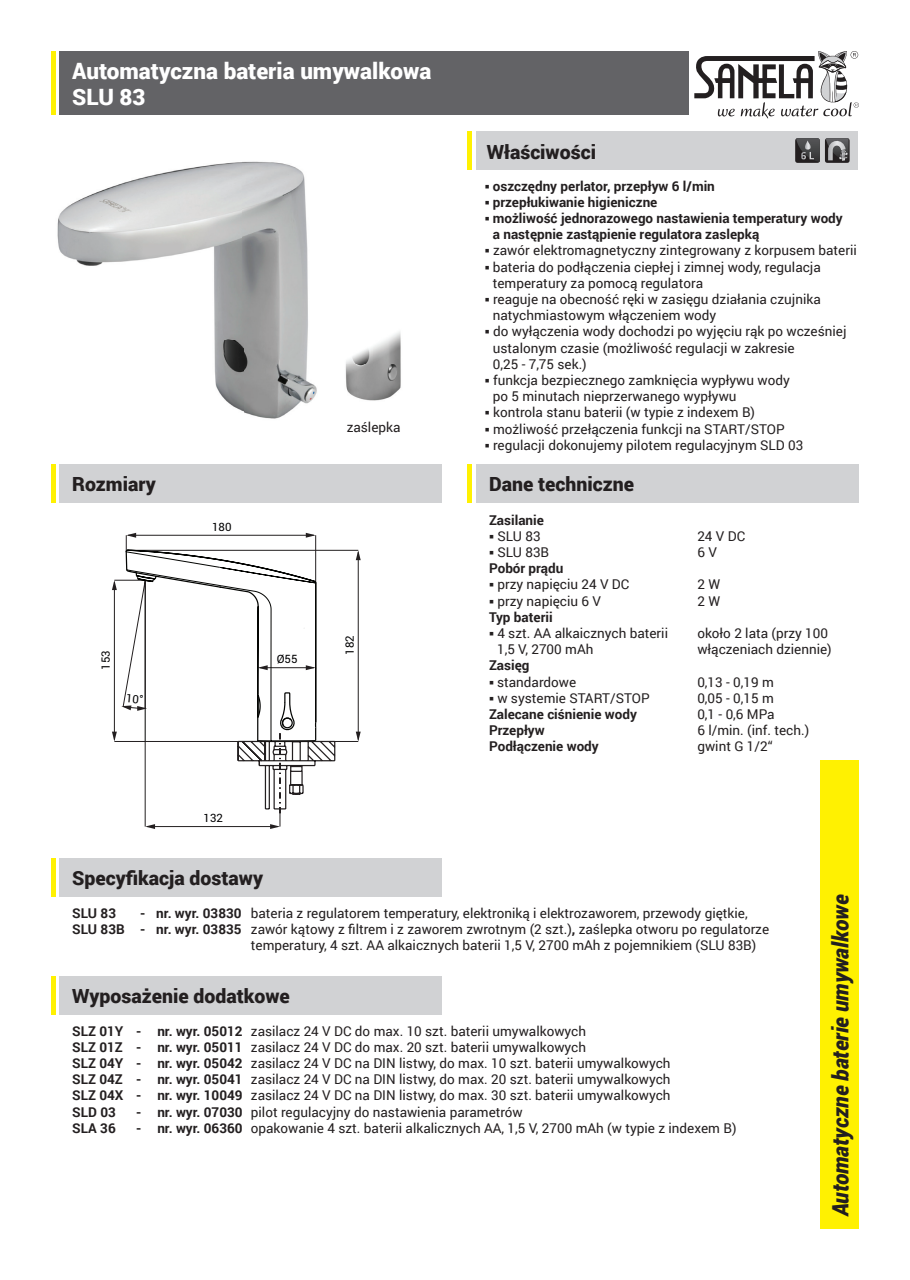
<style>
.page{position:relative;width:910px;height:1280px;background:#fff}
.page>*{position:absolute;margin:0;border:0;box-sizing:border-box;transform-origin:0 0}
.t1{font:900 22.5px/26.2px "Roboto";color:#fff}
.t2{font:italic 900 22.5px "Roboto";letter-spacing:-.005em;color:#231f20;scale:.95 1}
.t3{font:900 19.5px "Roboto";color:#231f20}
.t4{font:13.5px/16.2px "Roboto";color:#231f20}
.t5{font:700 13.5px/16.2px "Roboto";color:#231f20}
.t6{font:11.55px "Roboto";color:#000002}
.s1{font-weight:700}
</style>
<div class="page">
<div style="left:60px;top:51px;width:629px;height:64px;background:#636366"></div>
<div style="left:476px;top:132px;width:382px;height:38px;background:#d1d2d4"></div>
<div style="left:60px;top:465px;width:382px;height:38px;background:#d1d2d4"></div>
<div style="left:821px;top:760px;width:38px;height:469px;background:#fff101"></div>
<svg style="left:694px;top:51px;width:165px;height:68px"></svg>
<hr style="left:51px;top:51px;width:4px;height:64px;background:#fff101">
<hr style="left:51px;top:465px;width:4px;height:38px;background:#fff101">
<div style="left:476px;top:465px;width:383px;height:38px;background:#d1d2d4"></div>
<hr style="left:468px;top:465px;width:4px;height:38px;background:#fff101">
<hr style="left:468px;top:132px;width:4px;height:38px;background:#fff101">
<div style="left:60px;top:858px;width:382px;height:38px;background:#d1d2d4"></div>
<hr style="left:51px;top:858px;width:4px;height:38px;background:#fff101">
<svg style="left:795px;top:138px;width:25px;height:25px"></svg>
<svg style="left:796px;top:138px;width:24px;height:24px"></svg>
<div style="left:60px;top:976px;width:382px;height:38px;background:#d1d2d4"></div>
<hr style="left:51px;top:976px;width:4px;height:38px;background:#fff101">
<svg style="left:825px;top:138px;width:25px;height:25px"></svg>
<svg style="left:826px;top:138px;width:23px;height:25px"></svg>
<hr style="left:242px;top:741px;width:116px;height:1px;background:#231f20">
<hr style="left:131px;top:550px;width:227px;height:1px;background:#231f20">
<hr style="left:358px;top:552px;width:1px;height:188px;background:#231f20">
<svg style="left:356px;top:550px;width:5px;height:10px"></svg>
<svg style="left:356px;top:732px;width:5px;height:9px"></svg>
<img style="left:345px;top:331px;width:56px;height:70px">
<img style="left:57px;top:161px;width:260px;height:258px">
<svg style="left:112px;top:533px;width:224px;height:296px"></svg>
<h1 class="t1" style="left:72px;top:57px;width:361px">Automatyczna bateria umywalkowa<br>SLU 83</h1>
<h2 class="t3" style="left:72px;top:471px;width:85px">Rozmiary</h2>
<p class="t6" style="left:98px;top:670px;width:21px;rotate:-90deg">153</p>
<p class="t6" style="left:212px;top:519px;width:21px">180</p>
<p class="t6" style="left:277px;top:652px;width:22px">Ø55</p>
<p class="t4" style="left:347px;top:418px;width:55px">zaślepka</p>
<p class="t6" style="left:342px;top:655px;width:21px;rotate:-90deg">182</p>
<p class="t6" style="left:204px;top:810px;width:21px">132</p>
<h2 class="t3" style="left:487px;top:138px;width:111px">Właściwości</h2>
<p class="t5" style="left:485px;top:177px;width:232px">○ oszczędny perlator, przepływ 6 l/min</p>
<p class="t5" style="left:485px;top:193px;width:174px">○ przepłukiwanie higieniczne</p>
<p class="t5" style="left:493px;top:210px;width:351px;text-indent:-8px">○ możliwość jednorazowego nastawienia temperatury wody a następnie zastąpienie regulatora zaslepką</p>
<p class="t4" style="left:485px;top:242px;width:374px">○ zawór elektromagnetyczny zintegrowany z korpusem baterii</p>
<p class="t4" style="left:493px;top:258px;width:329px;text-indent:-8px">○ bateria do podłączenia ciepłej i zimnej wody, regulacja temperatury za pomocą regulatora</p>
<p class="t4" style="left:493px;top:291px;width:329px;text-indent:-8px">○ reaguje na obecność ręki w zasięgu działania czujnika natychmiastowym włączeniem wody</p>
<p class="t4" style="left:493px;top:323px;width:355px;text-indent:-8px">○ do wyłączenia wody dochodzi po wyjęciu rąk po wcześniej ustalonym czasie (możliwość regulacji w zakresie<br>0,25 - 7,75 sek.)</p>
<p class="t4" style="left:493px;top:372px;width:299px;text-indent:-8px">○ funkcja bezpiecznego zamknięcia wypływu wody po 5 minutach nieprzerwanego wypływu</p>
<p class="t4" style="left:485px;top:404px;width:272px">○ kontrola stanu baterii (w typie z indexem B)</p>
<p class="t4" style="left:485px;top:420px;width:301px">○ możliwość przełączenia funkcji na START/STOP</p>
<p class="t4" style="left:485px;top:436px;width:320px">○ regulacji dokonujemy pilotem regulacyjnym SLD 03</p>
<h2 class="t3" style="left:489px;top:471px;width:147px">Dane techniczne</h2>
<p class="t5" style="left:489px;top:511px;width:56px">Zasilanie</p>
<p class="t4" style="left:489px;top:527px;width:53px">○ SLU 83</p>
<p class="t4" style="left:697px;top:527px;width:49px">24 V DC</p>
<p class="t4" style="left:489px;top:543px;width:62px">○ SLU 83B</p>
<p class="t4" style="left:697px;top:543px;width:21px">6 V</p>
<p class="t5" style="left:489px;top:560px;width:76px">Pobór prądu</p>
<p class="t4" style="left:489px;top:576px;width:142px">○ przy napięciu 24 V DC</p>
<p class="t4" style="left:697px;top:576px;width:24px">2 W</p>
<p class="t4" style="left:489px;top:592px;width:113px">○ przy napięciu 6 V</p>
<p class="t4" style="left:697px;top:592px;width:24px">2 W</p>
<p class="t5" style="left:489px;top:608px;width:65px">Typ baterii</p>
<p class="t4" style="left:489px;top:624px;width:181px">○ 4 szt. AA alkaicznych baterii</p>
<p class="t4" style="left:697px;top:624px;width:132px">około 2 lata (przy 100</p>
<p class="t4" style="left:497px;top:641px;width:98px">1,5 V, 2700 mAh</p>
<p class="t4" style="left:697px;top:641px;width:136px">włączeniach dziennie)</p>
<p class="t5" style="left:489px;top:657px;width:42px">Zasięg</p>
<p class="t4" style="left:489px;top:673px;width:89px">○ standardowe</p>
<p class="t4" style="left:697px;top:673px;width:78px">0,13 - 0,19 m</p>
<p class="t4" style="left:489px;top:689px;width:162px">○ w systemie START/STOP</p>
<p class="t4" style="left:697px;top:689px;width:78px">0,05 - 0,15 m</p>
<p class="t5" style="left:489px;top:705px;width:150px">Zalecane ciśnienie wody</p>
<p class="t4" style="left:697px;top:705px;width:79px">0,1 - 0,6 MPa</p>
<p class="t5" style="left:489px;top:722px;width:57px">Przepływ</p>
<p class="t4" style="left:697px;top:722px;width:113px">6 l/min. (inf. tech.)</p>
<p class="t5" style="left:489px;top:738px;width:111px">Podłączenie wody</p>
<p class="t4" style="left:697px;top:738px;width:77px">gwint G 1/2“</p>
<h2 class="t3" style="left:72px;top:864px;width:192px">Specyfikacja dostawy</h2>
<p class="t5" style="left:72px;top:904px;width:45px">SLU 83</p>
<p class="t4" style="left:140px;top:904px;width:609px"><span class="s1">- nr. wyr. 03830</span> bateria z regulatorem temperatury, elektroniką i elektrozaworem, przewody giętkie,</p>
<p class="t4" style="left:72px;top:920px;width:698px"><span class="s1">SLU 83B - nr. wyr. 03835</span> zawór kątowy z filtrem i z zaworem zwrotnym (2 szt.)<span class="s1">,</span> zaślepka otworu po regulatorze</p>
<p class="t4" style="left:251px;top:936px;width:507px">temperatury, 4 szt. AA alkaicznych baterii 1,5 V, 2700 mAh z pojemnikiem (SLU 83B)</p>
<h2 class="t3" style="left:72px;top:982px;width:219px">Wyposażenie dodatkowe</h2>
<p class="t4" style="left:72px;top:1022px;width:600px"><span class="s1">SLZ 01Y - nr. wyr. 05012</span> zasilacz 24 V DC do max. 10 szt. baterii umywalkowych<br><span class="s1">SLZ 01Z - nr. wyr. 05011</span> zasilacz 24 V DC do max. 20 szt. baterii umywalkowych<br><span class="s1">SLZ 04Y - nr. wyr. 05042</span> zasilacz 24 V DC na DIN listwy, do max. 10 szt. baterii umywalkowych <span class="s1">SLZ 04Z - nr. wyr. 05041</span> zasilacz 24 V DC na DIN listwy, do max. 20 szt. baterii umywalkowych <span class="s1">SLZ 04X - nr. wyr. 10049</span> zasilacz 24 V DC na DIN listwy, do max. 30 szt. baterii umywalkowych <span class="s1">SLD 03</span></p>
<p class="t4" style="left:136px;top:1103px;width:388px"><span class="s1">- nr. wyr. 07030</span> pilot regulacyjny do nastawienia parametrów</p>
<p class="t5" style="left:72px;top:1119px;width:45px">SLA 36</p>
<p class="t4" style="left:136px;top:1119px;width:602px"><span class="s1">- nr. wyr. 06360</span> opakowanie 4 szt. baterii alkalicznych AA, 1,5 V, 2700 mAh (w typie z indexem B)</p>
<h1 class="t2" style="left:825px;top:1216px;width:340px;rotate:-90deg">Automatyczne baterie umywalkowe</h1>
</div>
